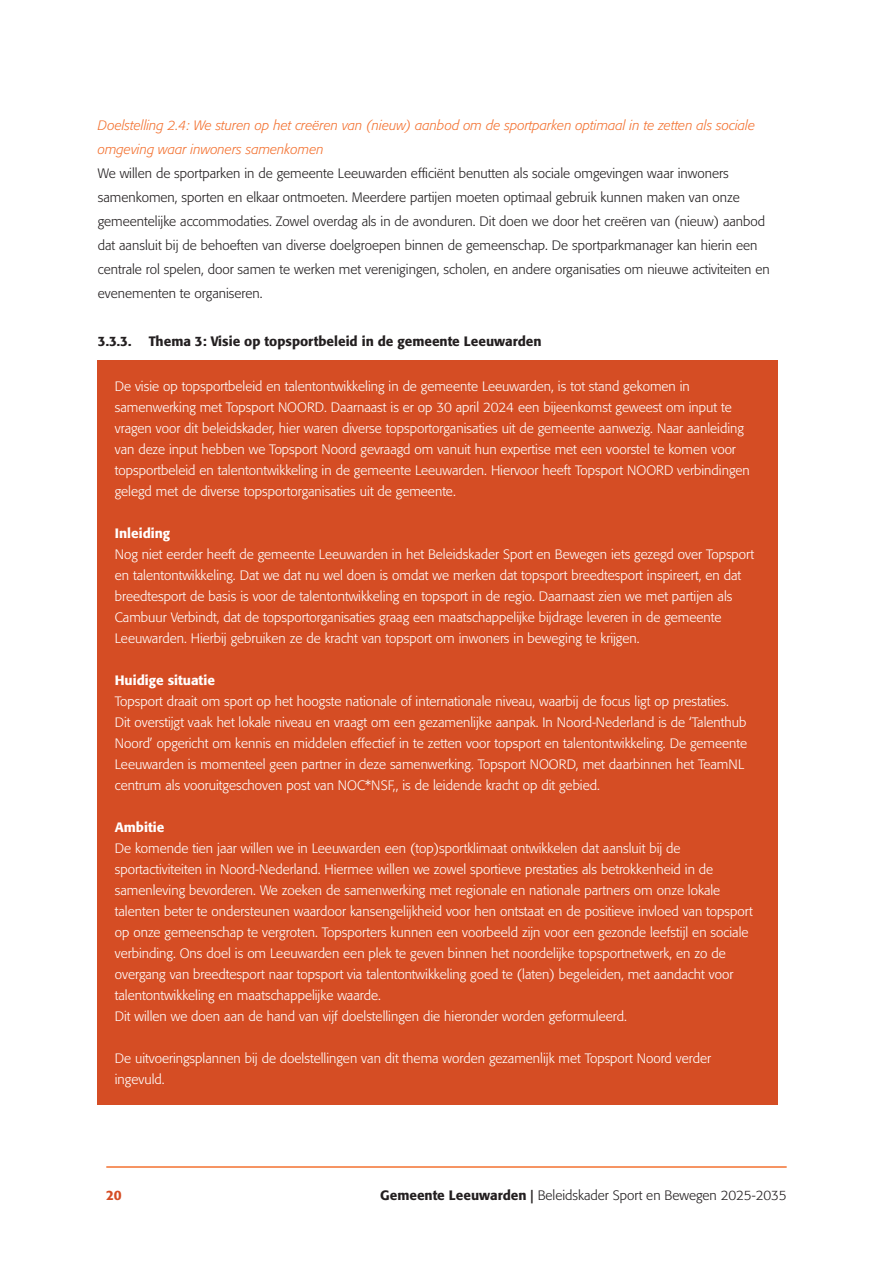
<style>
.page{position:relative;width:893px;height:1263px;background:#fff}
.page>*{position:absolute;margin:0;border:0;box-sizing:border-box;transform-origin:0 0}
.platte_tekst_kader{font:300 13.5px/21px "Formata";color:#fff}
.platte_tekst{font:300 13.5px/24px "Formata";color:#231f20}
.Kop_4{font:italic 300 13.5px/24px "Formata";color:#f37130}
.t1{font:500 13.5px "Formata";color:#231f20}
.Subkop_kader{font:500 13.5px "Formata";color:#fff}
.t2{font:500 13.5px "Formata";color:#d54d24}
.s1{font-weight:500}
</style>
<div class="page">
<hr style="left:106px;top:1166px;width:681px;height:2px;background:#f37130">
<div style="left:98px;top:360px;width:680px;height:157px;background:#d54d24"></div>
<div style="left:98px;top:506px;width:680px;height:52px;background:#d54d24"></div>
<div style="left:98px;top:528px;width:680px;height:136px;background:#d54d24"></div>
<div style="left:98px;top:653px;width:680px;height:52px;background:#d54d24"></div>
<div style="left:98px;top:675px;width:680px;height:136px;background:#d54d24"></div>
<div style="left:98px;top:800px;width:680px;height:52px;background:#d54d24"></div>
<div style="left:98px;top:822px;width:680px;height:199px;background:#d54d24"></div>
<div style="left:98px;top:1011px;width:680px;height:52px;background:#d54d24"></div>
<div style="left:98px;top:1032px;width:680px;height:73px;background:#d54d24"></div>
<p class="Kop_4" style="left:98px;top:114px;width:659px">Doelstelling 2.4: We sturen op het creëren van (nieuw) aanbod om de sportparken optimaal in te zetten als sociale omgeving waar inwoners samenkomen</p>
<p class="platte_tekst" style="left:98px;top:162px;width:673px">We willen de sportparken in de gemeente Leeuwarden efficiënt benutten als sociale omgevingen waar inwoners samenkomen, sporten en elkaar ontmoeten. Meerdere partijen moeten optimaal gebruik kunnen maken van onze gemeentelijke accommodaties. Zowel overdag als in de avonduren. Dit doen we door het creëren van (nieuw) aanbod dat aansluit bij de behoeften van diverse doelgroepen binnen de gemeenschap. De sportparkmanager kan hierin een centrale rol spelen, door samen te werken met verenigingen, scholen, en andere organisaties om nieuwe activiteiten en evenementen te organiseren.</p>
<p class="t1" style="left:98px;top:333px;width:35px">3.3.3.</p>
<p class="t1" style="left:149px;top:333px;width:394px">Thema 3: Visie op topsportbeleid in de gemeente Leeuwarden</p>
<p class="platte_tekst_kader" style="left:115px;top:376px;width:637px">De visie op topsportbeleid en talentontwikkeling in de gemeente Leeuwarden, is tot stand gekomen in samenwerking met Topsport NOORD. Daarnaast is er op 30 april 2024 een bijeenkomst geweest om input te vragen voor dit beleidskader, hier waren diverse topsportorganisaties uit de gemeente aanwezig. Naar aanleiding van deze input hebben we Topsport Noord gevraagd om vanuit hun expertise met een voorstel te komen voor topsportbeleid en talentontwikkeling in de gemeente Leeuwarden. Hiervoor heeft Topsport NOORD verbindingen gelegd met de diverse topsportorganisaties uit de gemeente.</p>
<p class="Subkop_kader" style="left:115px;top:525px;width:57px">Inleiding</p>
<p class="platte_tekst_kader" style="left:115px;top:544px;width:641px">Nog niet eerder heeft de gemeente Leeuwarden in het Beleidskader Sport en Bewegen iets gezegd over Topsport en talentontwikkeling. Dat we dat nu wel doen is omdat we merken dat topsport breedtesport inspireert, en dat breedtesport de basis is voor de talentontwikkeling en topsport in de regio. Daarnaast zien we met partijen als Cambuur Verbindt, dat de topsportorganisaties graag een maatschappelijke bijdrage leveren in de gemeente Leeuwarden. Hierbij gebruiken ze de kracht van topsport om inwoners in beweging te krijgen.</p>
<p class="Subkop_kader" style="left:115px;top:672px;width:102px">Huidige situatie</p>
<p class="platte_tekst_kader" style="left:115px;top:691px;width:634px">Topsport draait om sport op het hoogste nationale of internationale niveau, waarbij de focus ligt op prestaties.<br>Dit overstijgt vaak het lokale niveau en vraagt om een gezamenlijke aanpak. In Noord-Nederland is de ‘Talenthub Noord’ opgericht om kennis en middelen effectief in te zetten voor topsport en talentontwikkeling. De gemeente Leeuwarden is momenteel geen partner in deze samenwerking. Topsport NOORD, met daarbinnen het TeamNL centrum als vooruitgeschoven post van NOC*NSF,, is de leidende kracht op dit gebied.</p>
<p class="Subkop_kader" style="left:115px;top:819px;width:51px">Ambitie</p>
<p class="platte_tekst_kader" style="left:115px;top:838px;width:639px">De komende tien jaar willen we in Leeuwarden een (top)sportklimaat ontwikkelen dat aansluit bij de sportactiviteiten in Noord-Nederland. Hiermee willen we zowel sportieve prestaties als betrokkenheid in de samenleving bevorderen. We zoeken de samenwerking met regionale en nationale partners om onze lokale talenten beter te ondersteunen waardoor kansengelijkheid voor hen ontstaat en de positieve invloed van topsport op onze gemeenschap te vergroten. Topsporters kunnen een voorbeeld zijn voor een gezonde leefstijl en sociale verbinding. Ons doel is om Leeuwarden een plek te geven binnen het noordelijke topsportnetwerk, en zo de overgang van breedtesport naar topsport via talentontwikkeling goed te (laten) begeleiden, met aandacht voor talentontwikkeling en maatschappelijke waarde.</p>
<p class="platte_tekst_kader" style="left:115px;top:1006px;width:514px">Dit willen we doen aan de hand van vijf doelstellingen die hieronder worden geformuleerd.</p>
<p class="platte_tekst_kader" style="left:115px;top:1048px;width:598px">De uitvoeringsplannen bij de doelstellingen van dit thema worden gezamenlijk met Topsport Noord verder ingevuld.</p>
<p class="t2" style="left:106px;top:1186px;width:17px">20</p>
<p class="platte_tekst" style="left:380px;top:1183px;width:408px"><span class="s1">Gemeente Leeuwarden |</span> Beleidskader Sport en Bewegen 2025-2035</p>
</div>
